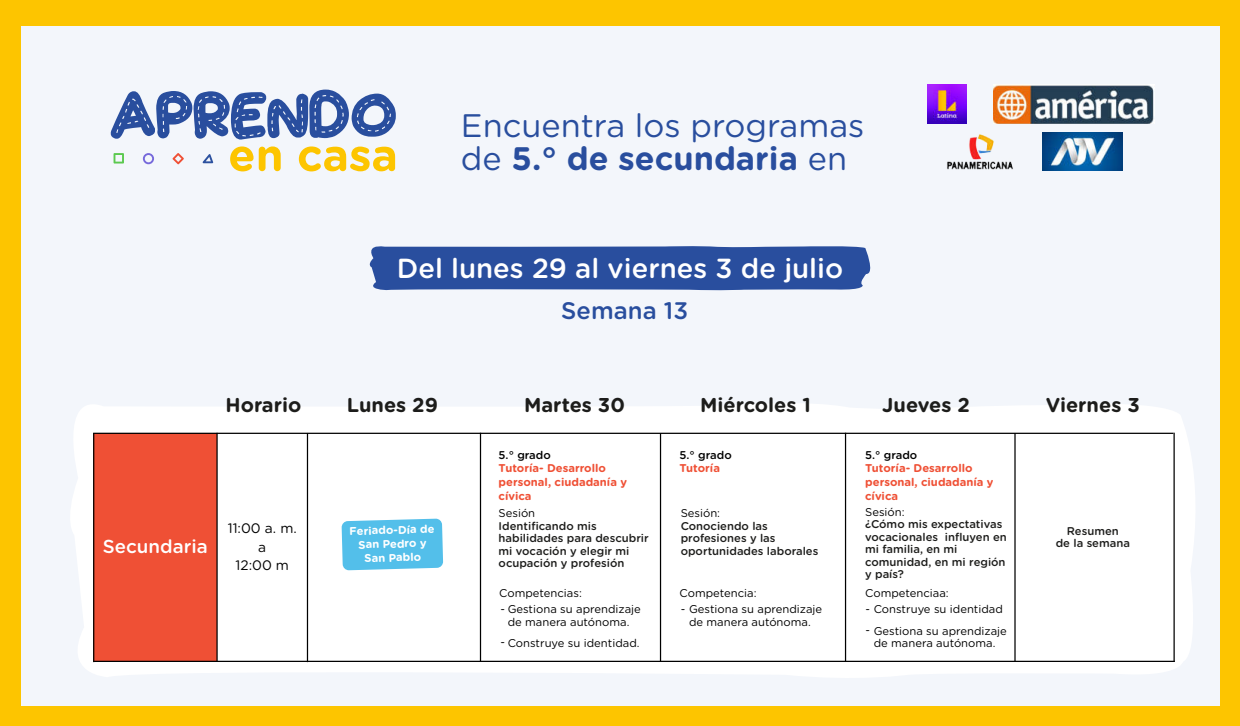
<style>
.page{position:relative;width:1240px;height:726px;background:#fdc500}
.page>*{position:absolute;margin:0;border:0;box-sizing:border-box;transform-origin:0 0}
.t1{font:32.5px/33.6px "Gotham Rounded";color:#294e9e}
.t2{font:500 27.62px "Gotham Rounded";color:#fff}
.t3{font:500 23.88px "Gotham Rounded";color:#294e9e}
.t4{font:700 20px "Gotham Rounded";color:#1d1d1b}
.t5{font:500 18.75px "Gotham Rounded";color:#fff}
.t6{font:13.75px/18.8px "Gotham Rounded";color:#000;text-align:center}
.t7{font:500 11.25px/12.5px "Gotham Rounded";color:#1d1d1b}
.t8{font:11.25px/21.2px "Gotham Rounded";color:#000}
.t9{font:700 11.25px/13.8px "Gotham Rounded";color:#ef5035}
.t10{font:700 11.25px/13.8px "Gotham Rounded";color:#fff;text-align:center}
.t11{font:500 11.25px "Gotham Rounded";color:#000}
.s1{font-weight:700}
</style>
<div class="page">
<div style="left:21px;top:26px;width:1198px;height:679px;background:#f3f6fb"></div>
<svg style="left:111px;top:90px;width:285px;height:50px"></svg>
<svg style="left:230px;top:146px;width:51px;height:25px"></svg>
<svg style="left:299px;top:146px;width:96px;height:25px"></svg>
<svg style="left:172px;top:153px;width:12px;height:11px"></svg>
<svg style="left:203px;top:154px;width:10px;height:9px"></svg>
<svg style="left:143px;top:153px;width:11px;height:11px"></svg>
<svg style="left:114px;top:153px;width:10px;height:10px"></svg>
<img style="left:947px;top:134px;width:66px;height:36px">
<img style="left:927px;top:84px;width:40px;height:40px">
<img style="left:993px;top:84px;width:161px;height:40px">
<img style="left:1042px;top:133px;width:80px;height:38px">
<div style="left:71px;top:404px;width:1124px;height:274px;background:#fff"></div>
<div style="left:94px;top:433px;width:123px;height:228px;background:#ef5035"></div>
<hr style="left:93px;top:433px;width:1080px;height:1px;background:#000">
<hr style="left:94px;top:660px;width:1081px;height:2px;background:#000">
<hr style="left:1173px;top:433px;width:2px;height:229px;background:#000">
<hr style="left:307px;top:433px;width:1px;height:229px;background:#000">
<hr style="left:216px;top:433px;width:2px;height:228px;background:#000">
<hr style="left:93px;top:433px;width:1px;height:229px;background:#000">
<hr style="left:660px;top:433px;width:1px;height:229px;background:#000">
<hr style="left:1014px;top:433px;width:2px;height:229px;background:#000">
<hr style="left:845px;top:433px;width:1px;height:229px;background:#000">
<hr style="left:480px;top:433px;width:1px;height:229px;background:#000">
<svg style="left:369px;top:246px;width:502px;height:45px"></svg>
<svg style="left:342px;top:518px;width:101px;height:52px"></svg>
<h1 class="t1" style="left:461px;top:110px;width:405px">Encuentra los programas de <span class="s1">5.° de secundaria</span> en</h1>
<h2 class="t2" style="left:397px;top:256px;width:448px">Del lunes 29 al viernes 3 de julio</h2>
<h3 class="t3" style="left:561px;top:300px;width:128px">Semana 13</h3>
<h3 class="t5" style="left:103px;top:538px;width:106px">Secundaria</h3>
<h3 class="t4" style="left:226px;top:396px;width:77px">Horario</h3>
<h3 class="t4" style="left:524px;top:396px;width:102px">Martes 30</h3>
<h3 class="t4" style="left:700px;top:396px;width:112px">Miércoles 1</h3>
<h3 class="t4" style="left:882px;top:396px;width:89px">Jueves 2</h3>
<h3 class="t4" style="left:1046px;top:396px;width:95px">Viernes 3</h3>
<h3 class="t4" style="left:347px;top:396px;width:93px">Lunes 29</h3>
<p class="t6" style="left:228px;top:519px;width:71px">11:00 a. m. a<br>12:00 m</p>
<p class="t10" style="left:349px;top:525px;width:87px;rotate:-2deg">Feriado-Día de<br>San Pedro y<br>San Pablo</p>
<p class="t11" style="left:499px;top:450px;width:54px">5.° grado</p>
<p class="t9" style="left:499px;top:462px;width:130px">Tutoría- Desarrollo personal, ciudadanía y cívica</p>
<p class="t8" style="left:499px;top:503px;width:38px">Sesión</p>
<p class="t7" style="left:499px;top:520px;width:152px">Identificando mis habilidades para descubrir mi vocación y elegir mi ocupación y profesión</p>
<p class="t8" style="left:501px;top:599px;width:142px">- Gestiona su aprendizaje</p>
<p class="t8" style="left:501px;top:632px;width:6px">-</p>
<p class="t8" style="left:499px;top:582px;width:84px">Competencias:</p>
<p class="t8" style="left:508px;top:612px;width:133px">de manera autónoma.<br>Construye su identidad.</p>
<p class="t11" style="left:679px;top:450px;width:54px">5.° grado</p>
<p class="t9" style="left:679px;top:462px;width:42px">Tutoría</p>
<p class="t8" style="left:681px;top:503px;width:41px">Sesión:</p>
<p class="t7" style="left:681px;top:520px;width:139px">Conociendo las profesiones y las oportunidades laborales</p>
<p class="t8" style="left:679px;top:582px;width:79px">Competencia:</p>
<p class="t8" style="left:681px;top:604px;width:143px;line-height:12.5px;text-align:center">- Gestiona su aprendizaje de manera autónoma.</p>
<p class="t11" style="left:865px;top:450px;width:54px">5.° grado</p>
<p class="t9" style="left:865px;top:462px;width:130px">Tutoría- Desarrollo personal, ciudadanía y cívica</p>
<p class="t8" style="left:865px;top:502px;width:41px">Sesión:</p>
<p class="t7" style="left:865px;top:519px;width:143px">¿Cómo mis expectativas vocacionales influyen en mi familia, en mi comunidad, en mi región y país?</p>
<p class="t8" style="left:865px;top:582px;width:85px">Competenciaa:</p>
<p class="t8" style="left:865px;top:599px;width:139px">- Construye su identidad</p>
<p class="t8" style="left:865px;top:620px;width:143px">- Gestiona su aprendizaje</p>
<p class="t8" style="left:874px;top:633px;width:123px">de manera autónoma.</p>
<p class="t7" style="left:1056px;top:525px;width:76px;text-align:center">Resumen<br>de la semana</p>
</div>
